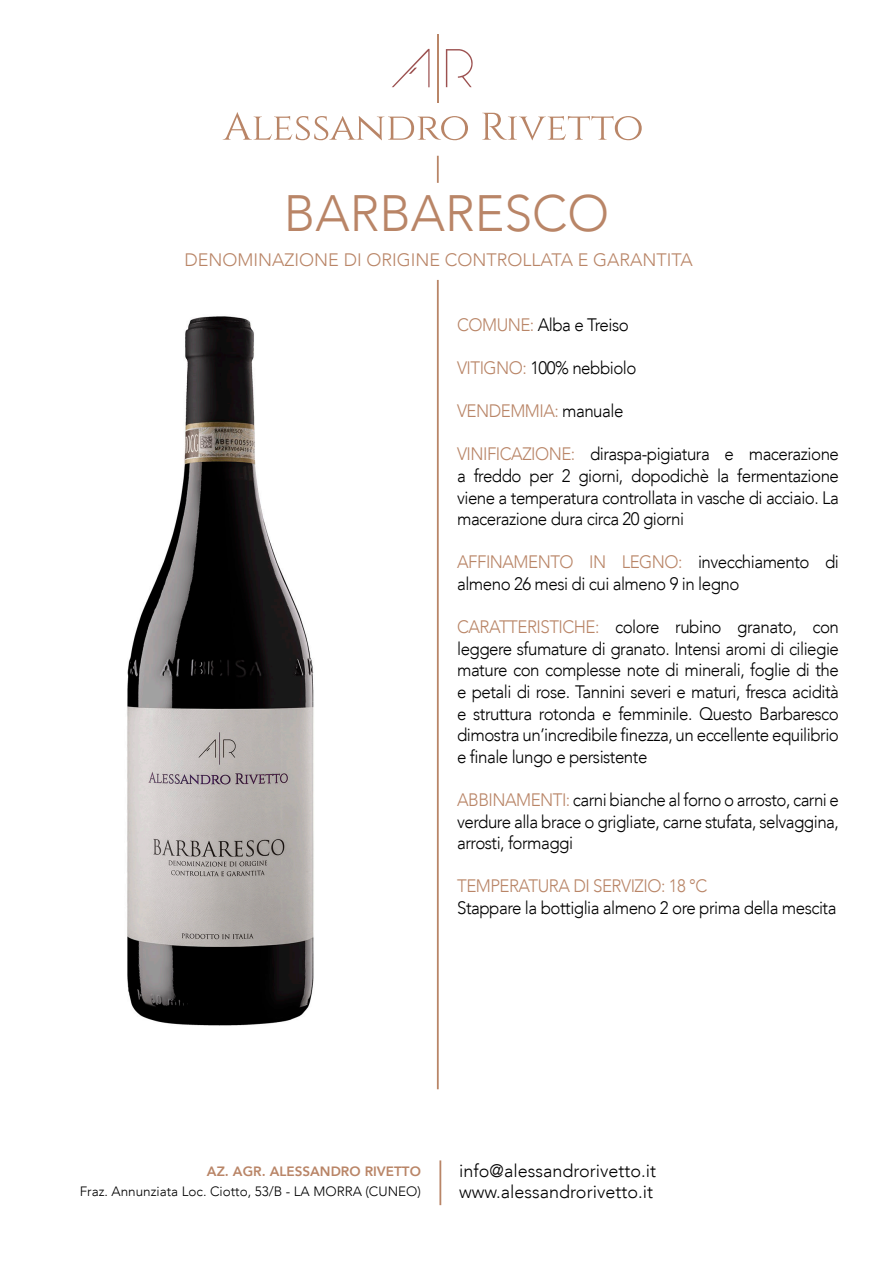
<style>
.page{position:relative;width:893px;height:1263px;background:#fff}
.page>*{position:absolute;margin:0;border:0;box-sizing:border-box;transform-origin:0 0}
.t1{font:300 51px "Avenir LT";color:#b98567}
.t2{font:300 18px/21.6px "Avenir LT";letter-spacing:-.03em;color:#000;text-align:justify;scale:.94 1}
.t3{font:300 18px/21.6px "Avenir LT";color:#000}
.t4{font:300 18px "Avenir LT";letter-spacing:-.025em;color:#b98567;scale:.94 1}
.t5{font:300 18px "Avenir LT";color:#b98567}
.t6{font:300 13.5px "Avenir LT";color:#000}
.t7{font:800 13.5px "Avenir LT";color:#b98567}
.s1{color:#b98567}
.s2{color:#000}
</style>
<div class="page">
<svg style="left:223px;top:112px;width:245px;height:28px"></svg>
<svg style="left:482px;top:113px;width:160px;height:27px"></svg>
<svg style="left:446px;top:49px;width:27px;height:38px"></svg>
<hr style="left:437px;top:34px;width:2px;height:68px;background:#b98567">
<svg style="left:392px;top:49px;width:38px;height:38px"></svg>
<hr style="left:437px;top:280px;width:2px;height:809px;background:#b98567">
<hr style="left:437px;top:156px;width:2px;height:27px;background:#b98567">
<hr style="left:439px;top:1160px;width:2px;height:45px;background:#b98567">
<img style="left:127px;top:316px;width:187px;height:710px">
<h1 class="t1" style="left:284px;top:184px;width:327px">BARBARESCO</h1>
<p class="t5" style="left:185px;top:250px;width:510px">DENOMINAZIONE DI ORIGINE CONTROLLATA E GARANTITA</p>
<p class="t2" style="left:457px;top:314px;width:184px"><span class="s1">COMUNE:</span> Alba e Treiso</p>
<p class="t2" style="left:457px;top:357px;width:192px"><span class="s1">VITIGNO:</span> 100% nebbiolo</p>
<p class="t4" style="left:457px;top:400px;width:178px">VENDEMMIA: <span class="s2">manuale</span></p>
<p class="t2" style="left:457px;top:443px;width:408px"><span class="s1">VINIFICAZIONE:</span> diraspa-pigiatura e macerazione a freddo per 2 giorni, dopodichè la fermentazione viene a temperatura controllata in vasche di acciaio. La macerazione dura circa 20 giorni</p>
<p class="t2" style="left:457px;top:551px;width:408px"><span class="s1">AFFINAMENTO IN LEGNO:</span> invecchiamento di almeno 26 mesi di cui almeno 9 in legno</p>
<p class="t2" style="left:457px;top:616px;width:408px"><span class="s1">CARATTERISTICHE:</span> colore rubino granato, con leggere sfumature di granato. Intensi aromi di ciliegie mature con complesse note di minerali, foglie di the e petali di rose. Tannini severi e maturi, fresca acidità e struttura rotonda e femminile. Questo Barbaresco dimostra un’incredibile finezza, un eccellente equilibrio e finale lungo e persistente</p>
<p class="t2" style="left:457px;top:789px;width:408px"><span class="s1">ABBINAMENTI:</span> carni bianche al forno o arrosto, carni e verdure alla brace o grigliate, carne stufata, selvaggina, arrosti, formaggi</p>
<p class="t4" style="left:457px;top:876px;width:268px">TEMPERATURA DI SERVIZIO: 18 °C</p>
<p class="t2" style="left:457px;top:897px;width:405px">Stappare la bottiglia almeno 2 ore prima della mescita</p>
<p class="t7" style="left:207px;top:1164px;width:215px">AZ. AGR. ALESSANDRO RIVETTO</p>
<p class="t6" style="left:80px;top:1183px;width:343px">Fraz. Annunziata Loc. Ciotto, 53/B - LA MORRA (CUNEO)</p>
<p class="t3" style="left:459px;top:1159px;width:198px">info@alessandrorivetto.it www.alessandrorivetto.it</p>
</div>
